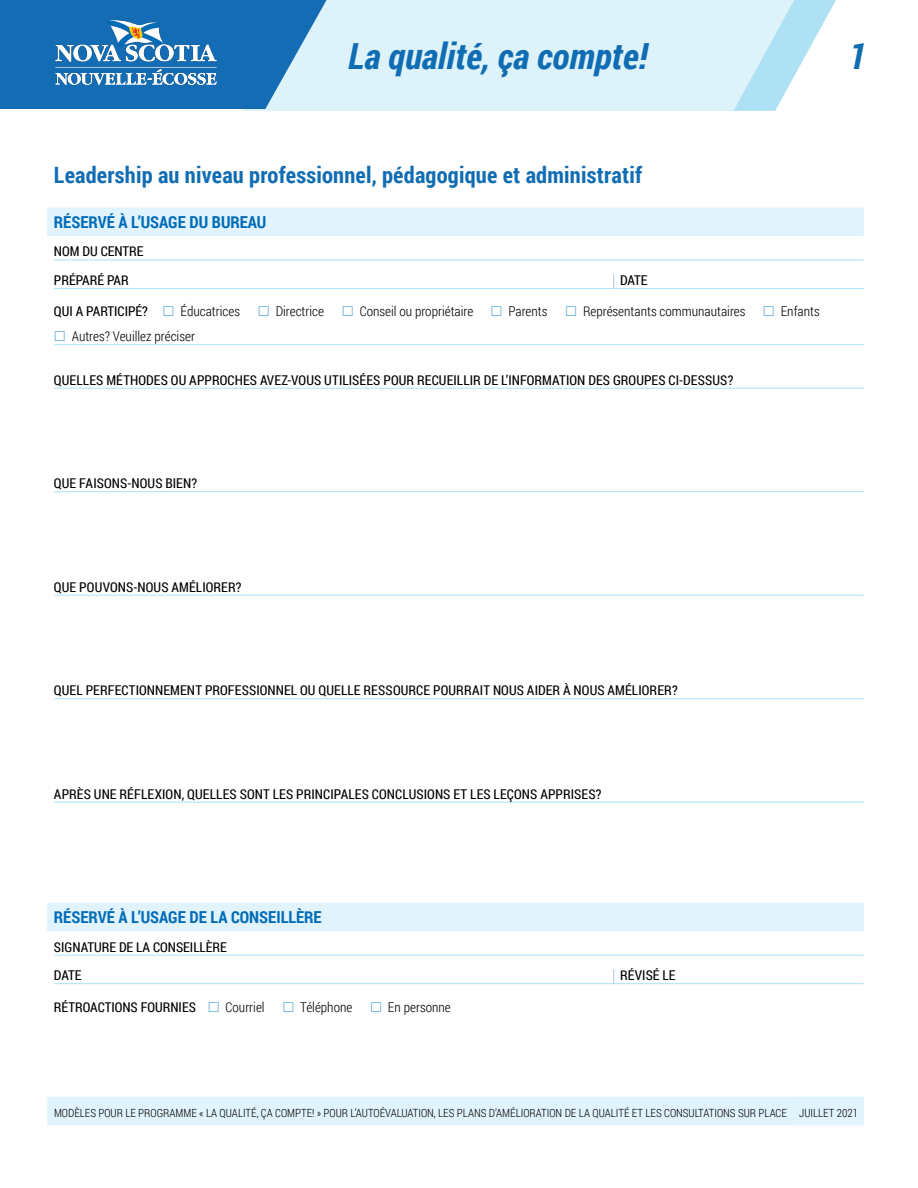
<style>
.page{position:relative;width:918px;height:1188px;background:#fff}
.page>*{position:absolute;margin:0;border:0;box-sizing:border-box;transform-origin:0 0}
.t1{font:italic 700 36px "Roboto Condensed";color:#116db3}
.t2{font:700 22.5px "Roboto Condensed";letter-spacing:.01em;color:#116db3}
.t3{font:700 16.5px "Roboto Condensed";color:#006bb7}
.t4{font:13.5px/28.5px "Roboto Condensed";letter-spacing:.005em;color:#000}
.t5{font:300 13.5px "Roboto Condensed";color:#000}
.t6{font:300 11.25px "Roboto Condensed";color:#000}
</style>
<div class="page">
<svg style="left:798px;top:0;width:38px;height:69px"></svg>
<svg style="left:243px;top:0;width:555px;height:111px;background:#daf1f8"></svg>
<svg style="left:0;top:0;width:334px;height:109px;background:#3a86c1"></svg>
<img style="left:31px;top:16px;width:210px;height:72px">
<div style="left:47px;top:1097px;width:817px;height:28px;background:#e1f4fd"></div>
<div style="left:47px;top:208px;width:817px;height:28px;background:#e1f4fd"></div>
<hr style="left:54px;top:260px;width:810px;height:1px;background:#abe1fa">
<hr style="left:54px;top:288px;width:810px;height:1px;background:#abe1fa">
<hr style="left:54px;top:344px;width:810px;height:1px;background:#abe1fa">
<hr style="left:54px;top:388px;width:810px;height:1px;background:#abe1fa">
<hr style="left:54px;top:491px;width:810px;height:1px;background:#abe1fa">
<hr style="left:54px;top:595px;width:810px;height:1px;background:#abe1fa">
<hr style="left:54px;top:698px;width:810px;height:1px;background:#abe1fa">
<hr style="left:54px;top:802px;width:810px;height:1px;background:#abe1fa">
<div style="left:47px;top:903px;width:817px;height:28px;background:#e1f4fd"></div>
<hr style="left:54px;top:955px;width:810px;height:1px;background:#abe1fa">
<hr style="left:54px;top:983px;width:810px;height:1px;background:#abe1fa">
<svg style="left:613px;top:274px;width:1px;height:14px"></svg>
<svg style="left:613px;top:969px;width:1px;height:14px"></svg>
<h1 class="t1" style="left:348px;top:31px;width:301px">La qualité, ça compte!</h1>
<h1 class="t1" style="left:849px;top:31px;width:19px">1</h1>
<h2 class="t2" style="left:54px;top:159px;width:590px">Leadership au niveau professionnel, pédagogique et administratif</h2>
<p class="t3" style="left:54px;top:210px;width:214px">RÉSERVÉ À L’USAGE DU BUREAU</p>
<p class="t4" style="left:54px;top:237px;width:91px">NOM DU CENTRE<br>PRÉPARÉ PAR</p>
<p class="t4" style="left:620px;top:265px;width:29px">DATE</p>
<p class="t4" style="left:54px;top:297px;width:95px">QUI A PARTICIPÉ?</p>
<p class="t5" style="left:181px;top:302px;width:61px">Éducatrices</p>
<p class="t5" style="left:276px;top:302px;width:50px">Directrice</p>
<p class="t5" style="left:360px;top:302px;width:115px">Conseil ou propriétaire</p>
<p class="t5" style="left:509px;top:302px;width:40px">Parents</p>
<p class="t5" style="left:583px;top:302px;width:164px">Représentants communautaires</p>
<p class="t5" style="left:781px;top:302px;width:41px">Enfants</p>
<p class="t5" style="left:72px;top:327px;width:125px">Autres? Veuillez préciser</p>
<p class="t4" style="left:54px;top:365px;width:681px">QUELLES MÉTHODES OU APPROCHES AVEZ-VOUS UTILISÉES POUR RECUEILLIR DE L’INFORMATION DES GROUPES CI-DESSUS?</p>
<p class="t4" style="left:54px;top:469px;width:145px">QUE FAISONS-NOUS BIEN?</p>
<p class="t4" style="left:54px;top:572px;width:189px">QUE POUVONS-NOUS AMÉLIORER?</p>
<p class="t4" style="left:54px;top:676px;width:625px">QUEL PERFECTIONNEMENT PROFESSIONNEL OU QUELLE RESSOURCE POURRAIT NOUS AIDER À NOUS AMÉLIORER?</p>
<p class="t4" style="left:54px;top:779px;width:549px">APRÈS UNE RÉFLEXION, QUELLES SONT LES PRINCIPALES CONCLUSIONS ET LES LEÇONS APPRISES?</p>
<p class="t3" style="left:54px;top:906px;width:269px">RÉSERVÉ À L’USAGE DE LA CONSEILLÈRE</p>
<p class="t4" style="left:54px;top:932px;width:175px">SIGNATURE DE LA CONSEILLÈRE<br>DATE</p>
<p class="t4" style="left:54px;top:992px;width:143px">RÉTROACTIONS FOURNIES</p>
<p class="t5" style="left:226px;top:997px;width:41px">Courriel</p>
<p class="t5" style="left:300px;top:997px;width:54px">Téléphone</p>
<p class="t5" style="left:388px;top:997px;width:64px">En personne</p>
<p class="t4" style="left:620px;top:961px;width:57px">RÉVISÉ LE</p>
<p class="t6" style="left:54px;top:1105px;width:806px">MODÈLES POUR LE PROGRAMME « LA QUALITÉ, ÇA COMPTE! » POUR L’AUTOÉVALUATION, LES PLANS D’AMÉLIORATION DE LA QUALITÉ ET LES CONSULTATIONS SUR PLACE JUILLET 2021</p>
</div>
